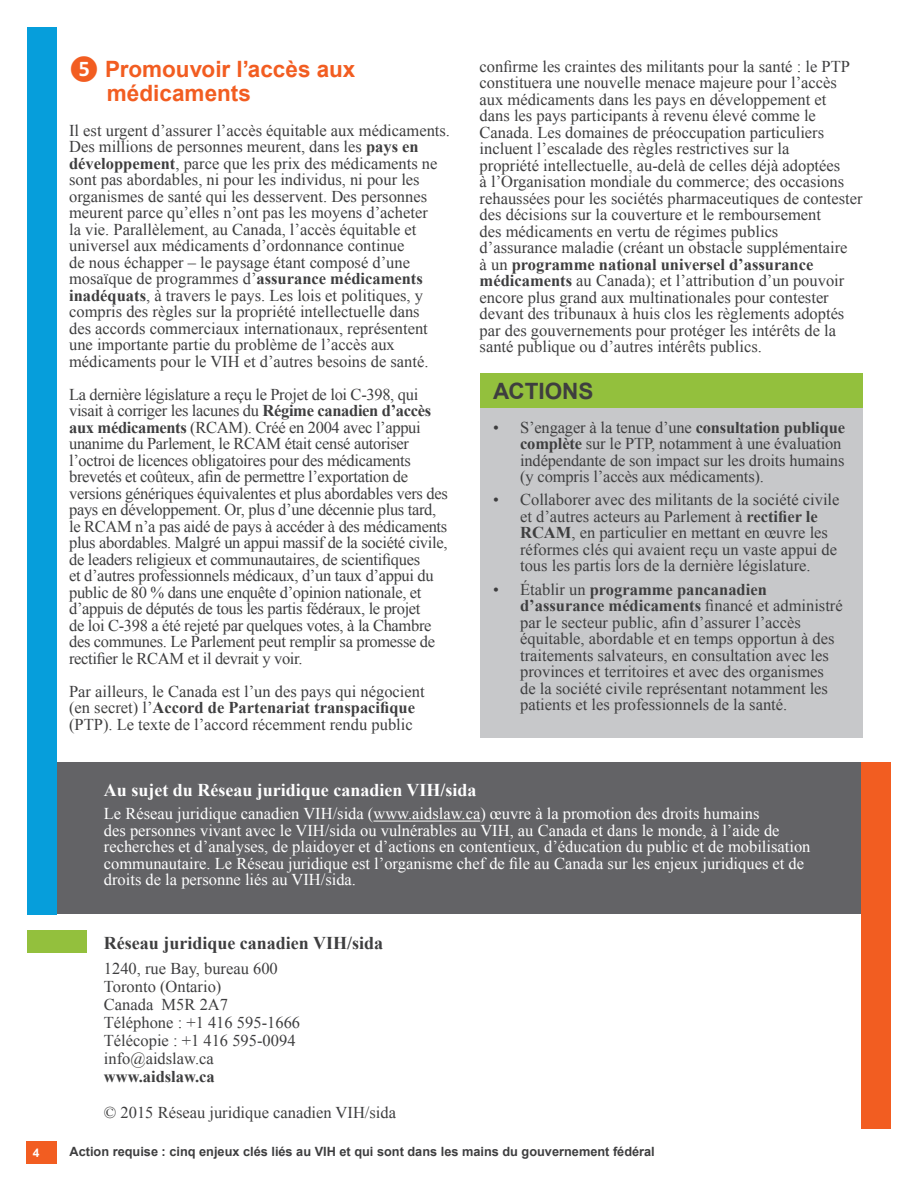
<style>
.page{position:relative;width:918px;height:1188px;background:#fff}
.page>*{position:absolute;margin:0;border:0;box-sizing:border-box;transform-origin:0 0}
.sub_title{font:700 22.5px/24px "Arial";color:#f25d21}
.sub_title-2{font:700 22.5px "Arial";letter-spacing:-.005em;color:#3e3e3f}
.text{font:700 18px "Times New Roman";color:#fff}
.text-2{font:700 18px "Times New Roman";color:#3e3e3f}
.text-3{font:16.5px/16.5px "Times New Roman";color:#3e3e3f}
.text-4{font:16.5px/16.5px "Times New Roman";letter-spacing:-.02em;color:#3e3e3f}
.text-5{font:16.5px/16.5px "Times New Roman";color:#fff}
.text-6{font:700 16.5px "Times New Roman";color:#3e3e3f}
.t1{font:700 12.75px "Arial";color:#3e3e3f}
.t2{font:700 12px "Arial";color:#fff}
.s1{font-family:"Calibri"}
.s2{font-weight:700}
</style>
<div class="page">
<div style="left:27px;top:1141px;width:30px;height:22px;background:#f25d21"></div>
<div style="left:57px;top:762px;width:805px;height:152px;background:#636366"></div>
<div style="left:480px;top:373px;width:382px;height:365px;background:#c7c8ca"></div>
<hr style="left:373px;top:821px;width:107px;height:1px;background:#fff">
<div style="left:27px;top:27px;width:30px;height:887px;background:#069edb"></div>
<div style="left:480px;top:373px;width:382px;height:35px;background:#93c03d"></div>
<div style="left:861px;top:762px;width:30px;height:367px;background:#f25d21"></div>
<div style="left:27px;top:930px;width:59px;height:22px;background:#93c03d"></div>
<p class="t2" style="left:33px;top:1144px;width:8px">4</p>
<p class="sub_title" style="left:107px;top:58px;width:250px;text-indent:-38px"><span class="s1">❺</span> Promouvoir l’accès aux médicaments</p>
<p class="text-3" style="left:69px;top:122px;width:382px">Il est urgent d’assurer l’accès équitable aux médicaments.<br>Des millions de personnes meurent, dans les <span class="s2">pays en développement</span>, parce que les prix des médicaments ne sont pas abordables, ni pour les individus, ni pour les organismes de santé qui les desservent. Des personnes meurent parce qu’elles n’ont pas les moyens d’acheter<br>la vie. Parallèlement, au Canada, l’accès équitable et universel aux médicaments d’ordonnance continue<br>de nous échapper – le paysage étant composé d’une mosaïque de programmes d’<span class="s2">assurance médicaments inadéquats</span>, à travers le pays. Les lois et politiques, y compris des règles sur la propriété intellectuelle dans<br>des accords commerciaux internationaux, représentent une importante partie du problème de l’accès aux médicaments pour le VIH et d’autres besoins de santé.</p>
<p class="text-4" style="left:69px;top:386px;width:380px">La dernière législature a reçu le Projet de loi C-398, qui visait à corriger les lacunes du <span class="s2">Régime canadien d’accès aux médicaments</span> (RCAM). Créé en 2004 avec l’appui unanime du Parlement, le RCAM était censé autoriser l’octroi de licences obligatoires pour des médicaments brevetés et coûteux, afin de permettre l’exportation de versions génériques équivalentes et plus abordables vers des pays en développement. Or, plus d’une décennie plus tard, le RCAM n’a pas aidé de pays à accéder à des médicaments plus abordables. Malgré un appui massif de la société civile, de leaders religieux et communautaires, de scientifiques<br>et d’autres professionnels médicaux, d’un taux d’appui du public de 80 % dans une enquête d’opinion nationale, et d’appuis de députés de tous les partis fédéraux, le projet<br>de loi C-398 a été rejeté par quelques votes, à la Chambre des communes. Le Parlement peut remplir sa promesse de rectifier le RCAM et il devrait y voir.</p>
<p class="text-3" style="left:69px;top:683px;width:357px">Par ailleurs, le Canada est l’un des pays qui négocient (en secret) l’<span class="s2">Accord de Partenariat transpacifique </span>(PTP). Le texte de l’accord récemment rendu public</p>
<p class="text-3" style="left:480px;top:58px;width:385px">confirme les craintes des militants pour la santé : le PTP constituera une nouvelle menace majeure pour l’accès aux médicaments dans les pays en développement et<br>dans les pays participants à revenu élevé comme le Canada. Les domaines de préoccupation particuliers incluent l’escalade des règles restrictives sur la<br>propriété intellectuelle, au-delà de celles déjà adoptées<br>à l’Organisation mondiale du commerce; des occasions rehaussées pour les sociétés pharmaceutiques de contester des décisions sur la couverture et le remboursement<br>des médicaments en vertu de régimes publics<br>d’assurance maladie (créant un obstacle supplémentaire<br>à un <span class="s2">programme national universel d’assurance médicaments</span> au Canada); et l’attribution d’un pouvoir encore plus grand aux multinationales pour contester devant des tribunaux à huis clos les règlements adoptés par des gouvernements pour protéger les intérêts de la santé publique ou d’autres intérêts publics.</p>
<p class="sub_title-2" style="left:493px;top:375px;width:102px">ACTIONS</p>
<p class="text-3" style="left:520px;top:418px;width:326px;text-indent:-27px">• S’engager à la tenue d’une <span class="s2">consultation publique complète</span> sur le PTP, notamment à une évaluation indépendante de son impact sur les droits humains (y compris l’accès aux médicaments).</p>
<p class="text-3" style="left:520px;top:491px;width:321px;text-indent:-27px">• Collaborer avec des militants de la société civile et d’autres acteurs au Parlement à <span class="s2">rectifier le RCAM</span>, en particulier en mettant en œuvre les réformes clés qui avaient reçu un vaste appui de tous les partis lors de la dernière législature.</p>
<p class="text-3" style="left:520px;top:580px;width:324px;text-indent:-27px">• Établir un <span class="s2">programme pancanadien d’assurance médicaments</span> financé et administré par le secteur public, afin d’assurer l’accès équitable, abordable et en temps opportun à des traitements salvateurs, en consultation avec les provinces et territoires et avec des organismes de la société civile représentant notamment les patients et les professionnels de la santé.</p>
<p class="text" style="left:104px;top:777px;width:374px">Au sujet du Réseau juridique canadien VIH/sida</p>
<p class="text-5" style="left:104px;top:805px;width:708px">Le Réseau juridique canadien VIH/sida (www.aidslaw.ca) œuvre à la promotion des droits humains<br>des personnes vivant avec le VIH/sida ou vulnérables au VIH, au Canada et dans le monde, à l’aide de recherches et d’analyses, de plaidoyer et d’actions en contentieux, d’éducation du public et de mobilisation communautaire. Le Réseau juridique est l’organisme chef de file au Canada sur les enjeux juridiques et de droits de la personne liés au VIH/sida.</p>
<p class="text-2" style="left:104px;top:930px;width:281px">Réseau juridique canadien VIH/sida</p>
<p class="text-3" style="left:104px;top:960px;width:175px">1240, rue Bay, bureau 600</p>
<p class="text-3" style="left:104px;top:978px;width:119px">Toronto (Ontario)</p>
<p class="text-3" style="left:104px;top:996px;width:126px">Canada M5R 2A7</p>
<p class="text-3" style="left:104px;top:1014px;width:198px">Téléphone : +1 416 595-1666</p>
<p class="text-3" style="left:104px;top:1032px;width:193px">Télécopie : +1 416 595-0094</p>
<p class="text-3" style="left:104px;top:1050px;width:111px">info@aidslaw.ca</p>
<p class="text-6" style="left:104px;top:1064px;width:112px">www.aidslaw.ca</p>
<p class="text-3" style="left:104px;top:1104px;width:294px">© 2015 Réseau juridique canadien VIH/sida</p>
<p class="t1" style="left:70px;top:1143px;width:587px">Action requise : cinq enjeux clés liés au VIH et qui sont dans les mains du gouvernement fédéral</p>
</div>
